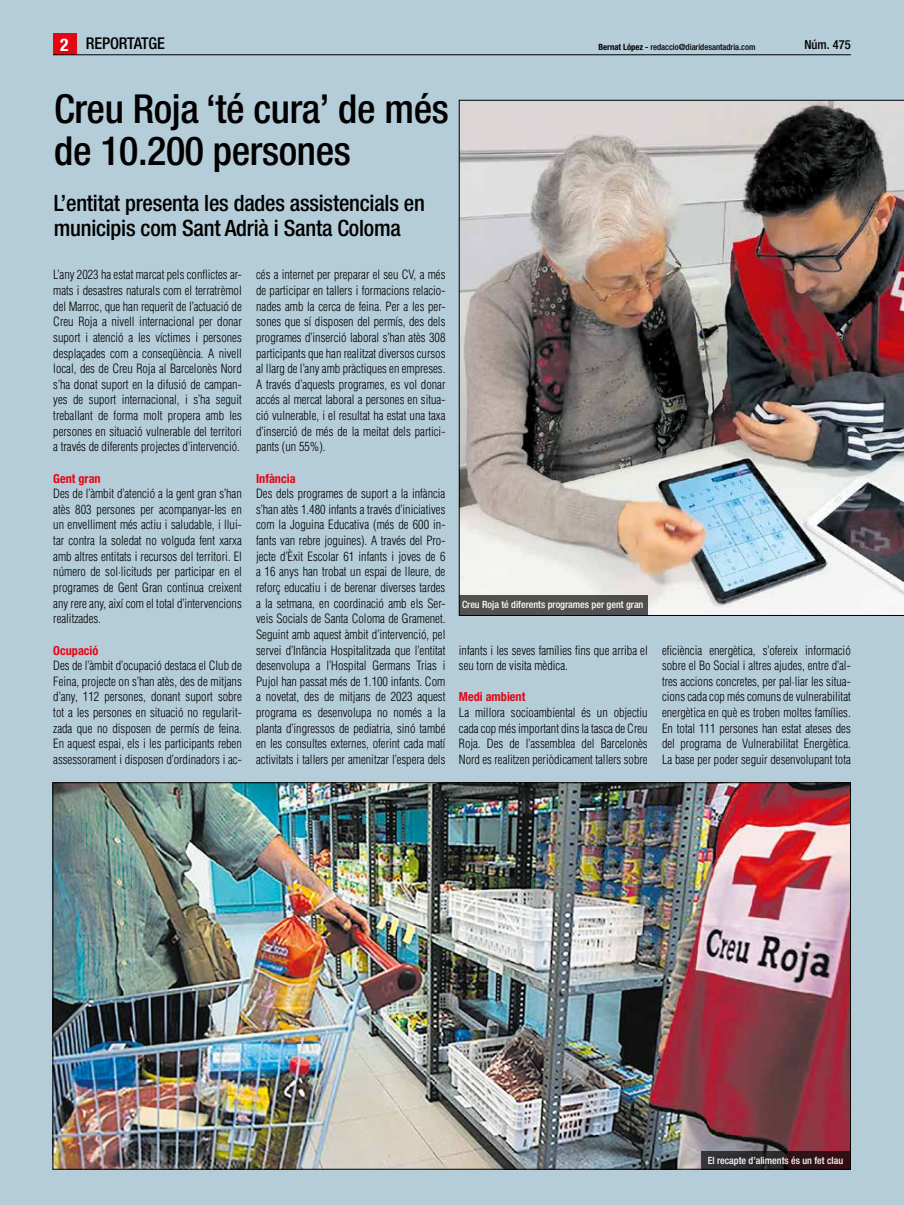
<style>
.page{position:relative;width:904px;height:1205px;background:#b5ccd9}
.page>*{position:absolute;margin:0;border:0;box-sizing:border-box;transform-origin:0 0}
.t1{font:500 condensed 40px/41.2px "Helvetica Neue";letter-spacing:-.01em;color:#000}
.t2{font:500 condensed 22.5px/25px "Helvetica Neue";letter-spacing:-.01em;color:#000}
.t3{font:500 condensed 16.25px "Helvetica Neue";letter-spacing:-.01em;color:#000}
.t4{font:300 condensed 12.5px/15.6px "Helvetica";color:#000;text-align:justify}
.t5{font:700 condensed 12.5px "Helvetica Neue";color:#e30613}
.t6{font:500 condensed 12.5px "Helvetica Neue";color:#000}
.t7{font:500 condensed 10px "Helvetica Neue";color:#fff}
.t8{font:500 condensed 8.62px "Helvetica Neue";color:#000}
.s1{font-weight:700;font-size:17.5px;color:#fff}
.s2{font-weight:700}
</style>
<div class="page">
<img style="left:459px;top:100px;width:445px;height:516px">
<div style="left:459px;top:595px;width:189px;height:21px;background:#51514f"></div>
<div style="left:53px;top:34px;width:24px;height:21px;background:#e30613"></div>
<hr style="left:53px;top:54px;width:797px;height:1px;background:#000">
<img style="left:55px;top:784px;width:793px;height:383px">
<svg style="left:701px;top:1150px;width:149px;height:19px"></svg>
<h3 class="t3" style="left:60px;top:34px;width:106px"><span class="s1">2</span> REPORTATGE</h3>
<p class="t8" style="left:598px;top:41px;width:158px"><span class="s2">Bernat López -</span> redaccio@diaridesantadria.com</p>
<p class="t6" style="left:804px;top:37px;width:48px">Núm. 475</p>
<h1 class="t1" style="left:54px;top:88px;width:396px">Creu Roja ‘té cura’ de més de 10.200 persones</h1>
<h2 class="t2" style="left:54px;top:191px;width:373px">L’entitat presenta les dades assistencials en municipis com Sant Adrià i Santa Coloma</h2>
<p class="t4" style="left:53px;top:267px;width:190px">L’any 2023 ha estat marcat pels conflictes ar&shy;mats i desastres naturals com el terratrèmol del Marroc, que han requerit de l’actuació de Creu Roja a nivell internacional per donar suport i atenció a les víctimes i persones desplaçades com a conseqüència. A nivell local, des de Creu Roja al Barcelonès Nord s’ha donat suport en la difusió de campan&shy;yes de suport internacional, i s’ha seguit treballant de forma molt propera amb les persones en situació vulnerable del territori a través de diferents projectes d’intervenció.</p>
<p class="t5" style="left:53px;top:470px;width:49px">Gent gran</p>
<p class="t4" style="left:53px;top:486px;width:190px">Des de l’àmbit d’atenció a la gent gran s’han atès 803 persones per acompanyar-les en un envelliment més actiu i saludable, i llui&shy;tar contra la soledat no volguda fent xarxa amb altres entitats i recursos del territori. El número de sol·licituds per participar en el programes de Gent Gran continua creixent any rere any, així com el total d’intervencions realitzades.</p>
<p class="t5" style="left:53px;top:642px;width:47px">Ocupació</p>
<p class="t4" style="left:53px;top:658px;width:190px">Des de l’àmbit d’ocupació destaca el Club de Feina, projecte on s’han atès, des de mitjans d’any, 112 persones, donant suport sobre tot a les persones en situació no regularit&shy;zada que no disposen de permís de feina.<br>En aquest espai, els i les participants reben assessorament i disposen d’ordinadors i ac-</p>
<p class="t4" style="left:256px;top:267px;width:191px">cés a internet per preparar el seu CV, a més de participar en tallers i formacions relacio&shy;nades amb la cerca de feina. Per a les per&shy;sones que sí disposen del permís, des dels programes d’inserció laboral s’han atès 308 participants que han realitzat diversos cursos al llarg de l’any amb pràctiques en empreses.<br>A través d’aquests programes, es vol donar accés al mercat laboral a persones en situa&shy;ció vulnerable, i el resultat ha estat una taxa d’inserció de més de la meitat dels partici&shy;pants (un 55%).</p>
<p class="t5" style="left:256px;top:470px;width:41px">Infància</p>
<p class="t4" style="left:256px;top:486px;width:191px">Des dels programes de suport a la infància s’han atès 1.480 infants a través d’iniciatives com la Joguina Educativa (més de 600 in&shy;fants van rebre joguines). A través del Pro&shy;jecte d’Èxit Escolar 61 infants i joves de 6 a 16 anys han trobat un espai de lleure, de reforç educatiu i de berenar diverses tardes a la setmana, en coordinació amb els Ser&shy;veis Socials de Santa Coloma de Gramenet.<br>Seguint amb aquest àmbit d’intervenció, pel servei d’Infància Hospitalitzada que l’entitat desenvolupa a l’Hospital Germans Trias i Pujol han passat més de 1.100 infants. Com a novetat, des de mitjans de 2023 aquest programa es desenvolupa no només a la planta d’ingressos de pediatria, sinó també en les consultes externes, oferint cada matí activitats i tallers per amenitzar l’espera dels</p>
<p class="t7" style="left:462px;top:598px;width:183px">Creu Roja té diferents programes per gent gran</p>
<p class="t4" style="left:459px;top:642px;width:190px">infants i les seves famílies fins que arriba el seu torn de visita mèdica.</p>
<p class="t5" style="left:459px;top:689px;width:68px">Medi ambient</p>
<p class="t4" style="left:459px;top:704px;width:190px">La millora socioambiental és un objectiu cada cop més important dins la tasca de Creu Roja. Des de l’assemblea del Barcelonès Nord es realitzen periòdicament tallers sobre</p>
<p class="t4" style="left:662px;top:642px;width:190px">eficiència energètica, s’ofereix informació sobre el Bo Social i altres ajudes, entre d’al&shy;tres accions concretes, per pal·liar les situa&shy;cions cada cop més comuns de vulnerabilitat energètica en què es troben moltes famílies.<br>En total 111 persones han estat ateses des del programa de Vulnerabilitat Energètica.<br>La base per poder seguir desenvolupant tota</p>
<p class="t7" style="left:707px;top:1154px;width:137px">El recapte d’aliments és un fet clau</p>
</div>
